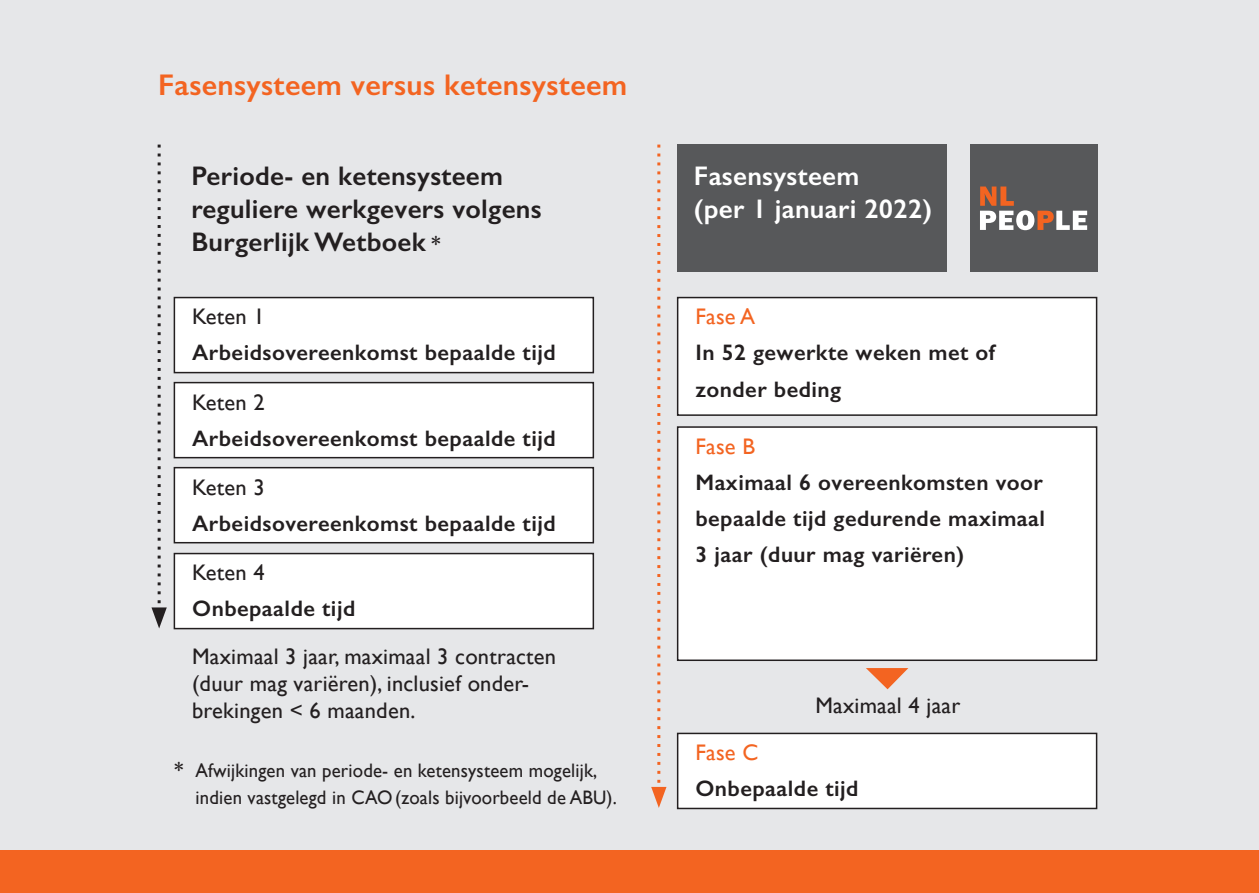
<style>
.page{position:relative;width:1259px;height:893px;background:#e6e7e9}
.page>*{position:absolute;margin:0;border:0;box-sizing:border-box;transform-origin:0 0}
.t1{font:600 30px "Gill Sans";letter-spacing:.01em;color:#f36421}
.t2{font:600 27px/33px "Gill Sans";letter-spacing:.01em;color:#231f20}
.t3{font:600 27px/33px "Gill Sans";letter-spacing:.01em;color:#fff}
.t4{font:600 22.5px/36px "Gill Sans";letter-spacing:.02em;color:#231f20}
.t5{font:22.5px/27px "Gill Sans";letter-spacing:.01em;color:#231f20}
.t6{font:22.5px "Gill Sans";letter-spacing:.01em;color:#f36421}
.t7{font:19.5px/27px "Gill Sans";letter-spacing:.01em;color:#231f20;scale:.96 1}
.s1{font-size:21px}
.s2{font-weight:600;font-size:21px}
</style>
<div class="page">
<div style="left:969px;top:145px;width:128px;height:127px;background:#57585a"></div>
<svg style="left:980px;top:187px;width:107px;height:43px"></svg>
<div style="left:0;top:850px;width:1259px;height:43px;background:#f36421"></div>
<div style="left:677px;top:145px;width:269px;height:127px;background:#57585a"></div>
<svg style="left:866px;top:668px;width:42px;height:21px"></svg>
<div style="left:174px;top:298px;width:419px;height:75px;background:#fff"></div>
<div style="left:174px;top:297px;width:420px;height:76px;border:2px solid #231f20"></div>
<div style="left:677px;top:298px;width:419px;height:117px;background:#fff"></div>
<div style="left:677px;top:297px;width:420px;height:119px;border:2px solid #231f20"></div>
<div style="left:677px;top:733px;width:419px;height:75px;background:#fff"></div>
<div style="left:677px;top:733px;width:420px;height:76px;border:2px solid #231f20"></div>
<div style="left:677px;top:427px;width:419px;height:233px;background:#fff"></div>
<div style="left:677px;top:426px;width:420px;height:235px;border:2px solid #231f20"></div>
<div style="left:174px;top:554px;width:419px;height:75px;background:#fff"></div>
<div style="left:174px;top:553px;width:420px;height:76px;border:2px solid #231f20"></div>
<div style="left:174px;top:383px;width:419px;height:75px;background:#fff"></div>
<div style="left:174px;top:382px;width:420px;height:76px;border:2px solid #231f20"></div>
<div style="left:174px;top:468px;width:419px;height:75px;background:#fff"></div>
<div style="left:174px;top:467px;width:420px;height:76px;border:2px solid #231f20"></div>
<svg style="left:151px;top:145px;width:16px;height:483px"></svg>
<svg style="left:651px;top:145px;width:15px;height:663px"></svg>
<h1 class="t1" style="left:158px;top:67px;width:470px">Fasensysteem versus ketensysteem</h1>
<p class="t2" style="left:191px;top:159px;width:352px">Periode- en ketensysteem reguliere werkgevers volgens<br>Burgerlijk Wetboek <span class="s1">*</span></p>
<p class="t3" style="left:694px;top:159px;width:240px">Fasensysteem<br>(per 1 januari 2022)</p>
<p class="t5" style="left:192px;top:303px;width:74px">Keten 1</p>
<p class="t4" style="left:192px;top:335px;width:365px">Arbeidsovereenkomst bepaalde tijd</p>
<p class="t5" style="left:192px;top:388px;width:74px">Keten 2</p>
<p class="t4" style="left:192px;top:420px;width:365px">Arbeidsovereenkomst bepaalde tijd</p>
<p class="t5" style="left:192px;top:473px;width:74px">Keten 3</p>
<p class="t4" style="left:192px;top:505px;width:365px">Arbeidsovereenkomst bepaalde tijd</p>
<p class="t5" style="left:192px;top:559px;width:74px">Keten 4</p>
<p class="t4" style="left:192px;top:591px;width:165px">Onbepaalde tijd</p>
<p class="t5" style="left:192px;top:642px;width:365px">Maximaal 3 jaar, maximaal 3 contracten (duur mag variëren), inclusief onder&shy;brekingen &lt; 6 maanden.</p>
<p class="t7" style="left:196px;top:756px;width:440px;text-indent:-21px"><span class="s2">*</span> Afwijkingen van periode- en ketensysteem mogelijk, indien vastgelegd in CAO (zoals bijvoorbeeld de ABU).</p>
<p class="t6" style="left:695px;top:304px;width:61px">Fase A</p>
<p class="t4" style="left:695px;top:335px;width:301px">In 52 gewerkte weken met of zonder beding</p>
<p class="t6" style="left:695px;top:433px;width:61px">Fase B</p>
<p class="t4" style="left:695px;top:464px;width:351px;text-align:justify">Maximaal 6 overeenkomsten voor bepaalde tijd gedurende maximaal 3 jaar (duur mag variëren)</p>
<p class="t5" style="left:815px;top:692px;width:146px">Maximaal 4 jaar</p>
<p class="t6" style="left:695px;top:739px;width:64px">Fase C</p>
<p class="t4" style="left:695px;top:770px;width:165px">Onbepaalde tijd</p>
</div>
